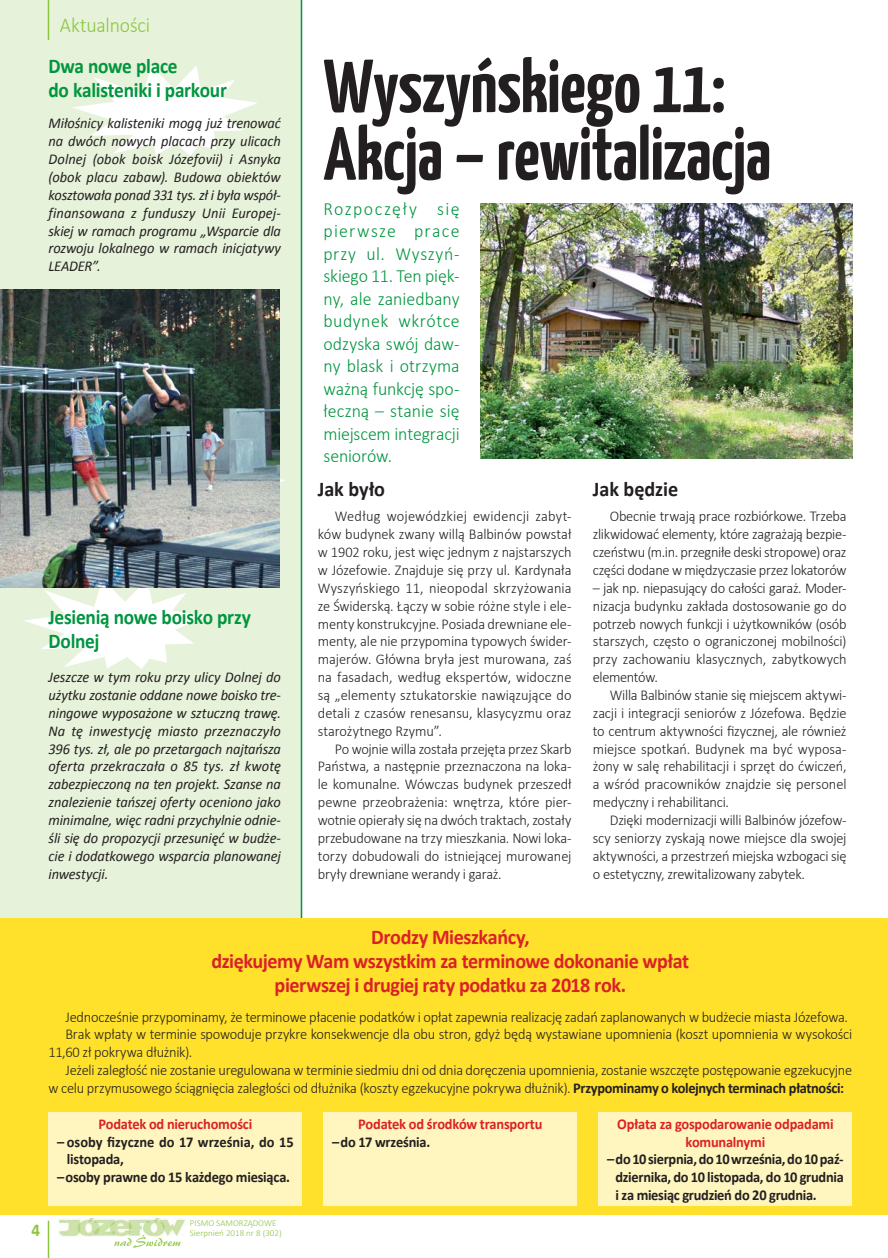
<style>
.page{position:relative;width:888px;height:1258px;background:#fff}
.page>*{position:absolute;margin:0;border:0;box-sizing:border-box;transform-origin:0 0}
.t1{font:700 75px/67.5px "Yanone Kaffeesatz";letter-spacing:-.005em;color:#231f20}
.t2{font:700 21px/24px "Calibri";letter-spacing:-.02em;color:#da2128;text-align:center;scale:.96 1}
.t3{font:700 21px/24px "Calibri";letter-spacing:-.01em;color:#01953f;scale:.92 1}
.t4{font:700 21px "Calibri";letter-spacing:-.005em;color:#231f20;scale:.96 1}
.t5{font:300 21px "Calibri";letter-spacing:-.005em;color:#8cc63f;scale:.94 1}
.t6{font:300 18.6px/22.5px "Calibri";letter-spacing:-.005em;color:#01953f;text-align:justify;scale:.96 1}
.t7{font:700 18px "Calibri";color:#8cc63f;scale:.94 1}
.t8{font:300 15px/17.9px "Calibri";letter-spacing:-.02em;color:#231f20;text-align:justify;scale:.96 1}
.t9{font:italic 15px/17.9px "Calibri";letter-spacing:-.01em;color:#231f20;text-align:justify;scale:.96 1}
.t10{font:700 15px/17.9px "Calibri";letter-spacing:-.015em;color:#231f20;scale:.96 1}
.t11{font:700 15px/17.9px "Calibri";letter-spacing:-.015em;color:#da2128;text-align:center;scale:.96 1}
.t12{font:300 9px/9.4px "Calibri";color:#8cc63f}
.s1{font-weight:700}
</style>
<div class="page">
<div style="left:0;top:0;width:302px;height:927px;background:#e6f2d9"></div>
<hr style="left:301px;top:0;width:1px;height:927px;background:#01953f">
<div style="left:0;top:918px;width:888px;height:297px;background:#ffe02a"></div>
<div style="left:598px;top:1112px;width:254px;height:94px;background:#fff5bf"></div>
<div style="left:323px;top:1112px;width:254px;height:94px;background:#fff5bf"></div>
<div style="left:49px;top:1112px;width:253px;height:94px;background:#fff5bf"></div>
<img style="left:58px;top:1218px;width:127px;height:18px">
<svg style="left:114px;top:1235px;width:66px;height:13px"></svg>
<hr style="left:48px;top:1221px;width:1px;height:37px;background:#8cc63f">
<hr style="left:48px;top:0;width:1px;height:40px;background:#8cc63f">
<img style="left:481px;top:204px;width:371px;height:255px">
<svg style="left:23px;top:587px;width:186px;height:82px"></svg>
<svg style="left:73px;top:66px;width:184px;height:90px"></svg>
<img style="left:0;top:290px;width:280px;height:297px">
<h2 class="t5" style="left:60px;top:16px;width:98px">Aktualności</h2>
<h2 class="t3" style="left:49px;top:56px;width:195px">Dwa nowe place<br>do kalisteniki i parkour</h2>
<p class="t9" style="left:49px;top:116px;width:244px">Miłośnicy kalisteniki mogą już trenować na dwóch nowych placach przy ulicach Dolnej (obok boisk Józefovii) i Asnyka (obok placu zabaw). Budowa obiektów kosztowała ponad 331 tys. zł i była współ&shy;finansowana z funduszy Unii Europej&shy;skiej w ramach programu „Wsparcie dla rozwoju lokalnego w ramach inicjatywy LEADER”.</p>
<h2 class="t3" style="left:49px;top:607px;width:221px">Jesienią nowe boisko przy<br>Dolnej</h2>
<p class="t9" style="left:49px;top:669px;width:244px">Jeszcze w tym roku przy ulicy Dolnej do użytku zostanie oddane nowe boisko tre&shy;ningowe wyposażone w sztuczną trawę.<br>Na tę inwestycję miasto przeznaczyło 396 tys. zł, ale po przetargach najtańsza oferta przekraczała o 85 tys. zł kwotę zabezpieczoną na ten projekt. Szanse na znalezienie tańszej oferty oceniono jako minimalne, więc radni przychylnie odnie&shy;śli się do propozycji przesunięć w budże&shy;cie i dodatkowego wsparcia planowanej inwestycji.</p>
<h1 class="t1" style="left:323px;top:56px;width:449px">Wyszyńskiego 11:<br>Akcja – rewitalizacja</h1>
<p class="t6" style="left:323px;top:199px;width:143px">Rozpoczęły się pierwsze prace przy ul. Wyszyń&shy;skiego 11. Ten pięk&shy;ny, ale zaniedbany budynek wkrótce odzyska swój daw&shy;ny blask i otrzyma ważną funkcję spo&shy;łeczną – stanie się miejscem integracji seniorów.</p>
<h2 class="t4" style="left:318px;top:480px;width:72px">Jak było</h2>
<p class="t8" style="left:318px;top:509px;width:266px;text-indent:17px">Według wojewódzkiej ewidencji zabyt&shy;ków budynek zwany willą Balbinów powstał w 1902 roku, jest więc jednym z najstarszych w Józefowie. Znajduje się przy ul. Kardynała Wyszyńskiego 11, nieopodal skrzyżowania ze Świderską. Łączy w sobie różne style i ele&shy;menty konstrukcyjne. Posiada drewniane ele&shy;menty, ale nie przypomina typowych świder&shy;majerów. Główna bryła jest murowana, zaś na fasadach, według ekspertów, widoczne są „elementy sztukatorskie nawiązujące do detali z czasów renesansu, klasycyzmu oraz starożytnego Rzymu”.</p>
<p class="t8" style="left:318px;top:741px;width:266px;text-indent:17px">Po wojnie willa została przejęta przez Skarb Państwa, a następnie przeznaczona na loka&shy;le komunalne. Wówczas budynek przeszedł pewne przeobrażenia: wnętrza, które pier&shy;wotnie opierały się na dwóch traktach, zostały przebudowane na trzy mieszkania. Nowi loka&shy;torzy dobudowali do istniejącej murowanej bryły drewniane werandy i garaż.</p>
<h2 class="t4" style="left:593px;top:480px;width:90px">Jak będzie</h2>
<p class="t8" style="left:593px;top:509px;width:266px;text-indent:17px">Obecnie trwają prace rozbiórkowe. Trzeba zlikwidować elementy, które zagrażają bezpie&shy;czeństwu (m.in. przegniłe deski stropowe) oraz części dodane w międzyczasie przez lokatorów</p>
<p class="t8" style="left:593px;top:580px;width:266px">– jak np. niepasujący do całości garaż. Moder&shy;nizacja budynku zakłada dostosowanie go do potrzeb nowych funkcji i użytkowników (osób starszych, często o ograniczonej mobilności) przy zachowaniu klasycznych, zabytkowych elementów.</p>
<p class="t8" style="left:593px;top:687px;width:266px;text-indent:17px">Willa Balbinów stanie się miejscem aktywi&shy;zacji i integracji seniorów z Józefowa. Będzie to centrum aktywności fizycznej, ale również miejsce spotkań. Budynek ma być wyposa&shy;żony w salę rehabilitacji i sprzęt do ćwiczeń, a wśród pracowników znajdzie się personel medyczny i rehabilitanci.</p>
<p class="t8" style="left:593px;top:812px;width:266px;text-indent:17px">Dzięki modernizacji willi Balbinów józefow&shy;scy seniorzy zyskają nowe miejsce dla swojej aktywności, a przestrzeń miejska wzbogaci się o estetyczny, zrewitalizowany zabytek.</p>
<h2 class="t2" style="left:212px;top:927px;width:499px">Drodzy Mieszkańcy,<br>dziękujemy Wam wszystkim za terminowe dokonanie wpłat pierwszej i drugiej raty podatku za 2018 rok.</h2>
<p class="t8" style="left:66px;top:1009px;width:817px">Jednocześnie przypominamy, że terminowe płacenie podatków i opłat zapewnia realizację zadań zaplanowanych w budżecie miasta Józefowa.</p>
<p class="t8" style="left:66px;top:1027px;width:821px">Brak wpłaty w terminie spowoduje przykre konsekwencje dla obu stron, gdyż będą wystawiane upomnienia (koszt upomnienia w wysokości</p>
<p class="t8" style="left:49px;top:1044px;width:151px">11,60 zł pokrywa dłużnik).</p>
<p class="t8" style="left:66px;top:1062px;width:821px">Jeżeli zaległość nie zostanie uregulowana w terminie siedmiu dni od dnia doręczenia upomnienia, zostanie wszczęte postępowanie egzekucyjne</p>
<p class="t8" style="left:49px;top:1080px;width:830px">w celu przymusowego ściągnięcia zaległości od dłużnika (koszty egzekucyjne pokrywa dłużnik). <span class="s1">Przypominamy o kolejnych terminach płatności:</span></p>
<p class="t11" style="left:98px;top:1116px;width:162px">Podatek od nieruchomości</p>
<p class="t10" style="left:67px;top:1134px;width:238px;text-indent:-10px">– osoby fizyczne do 17 września, do 15 listopada,</p>
<p class="t10" style="left:57px;top:1169px;width:244px">– osoby prawne do 15 każdego miesiąca.</p>
<p class="t7" style="left:31px;top:1222px;width:11px">4</p>
<p class="t12" style="left:190px;top:1219px;width:93px">PISMO SAMORZĄDOWE<br>Sierpnień 2018 nr 8 (302)</p>
<p class="t11" style="left:358px;top:1116px;width:193px">Podatek od środków transportu</p>
<p class="t10" style="left:332px;top:1134px;width:104px">– do 17 września.</p>
<p class="t11" style="left:617px;top:1116px;width:227px">Opłata za gospodarowanie odpadami komunalnymi</p>
<p class="t10" style="left:615px;top:1152px;width:239px;text-align:justify;text-indent:-9px">– do 10 sierpnia, do 10 września, do 10 paź&shy;dziernika, do 10 listopada, do 10 grudnia i za miesiąc grudzień do 20 grudnia.</p>
</div>
